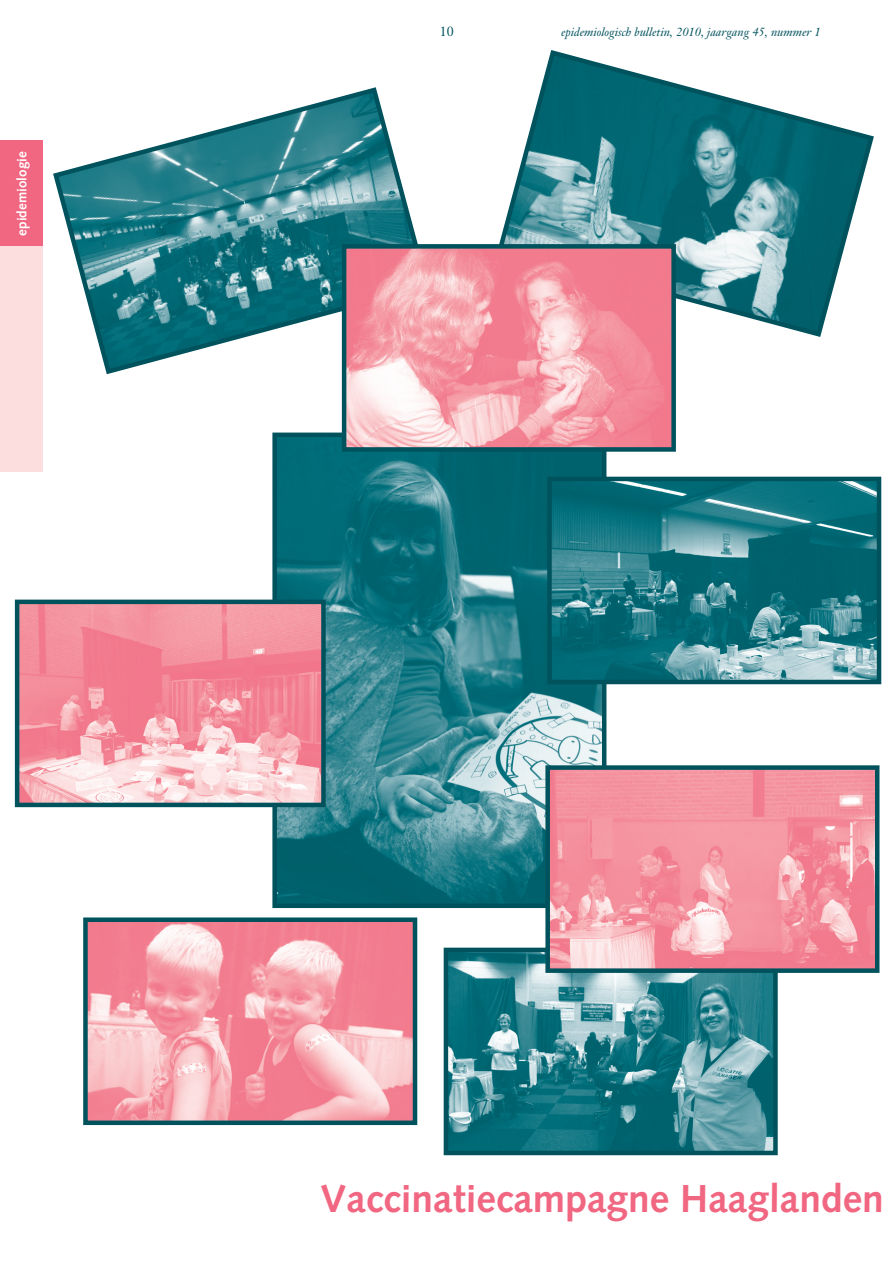
<style>
.page{position:relative;width:893px;height:1263px;background:#fff}
.page>*{position:absolute;margin:0;border:0;box-sizing:border-box;transform-origin:0 0}
.t1{font:700 39px "Syntax";color:#f16681}
.t2{font:700 13.5px "Syntax";color:#fff}
.t3{font:13.5px "Janson Text";color:#00525d}
.t4{font:italic 12px "Janson Text";color:#00525d}
</style>
<div class="page">
<div style="left:0;top:140px;width:43px;height:107px;background:#f16681"></div>
<div style="left:0;top:247px;width:43px;height:225px;background:#fcdedf"></div>
<img style="left:277px;top:438px;width:324px;height:465px">
<div style="left:272px;top:433px;width:334px;height:475px;border:4px solid #00525d"></div>
<img style="left:552px;top:482px;width:324px;height:197px">
<div style="left:547px;top:477px;width:334px;height:207px;border:4px solid #00525d"></div>
<img style="left:20px;top:605px;width:301px;height:197px">
<div style="left:15px;top:600px;width:311px;height:207px;border:4px solid #00525d"></div>
<img style="left:88px;top:922px;width:324px;height:198px">
<div style="left:83px;top:917px;width:334px;height:208px;border:4px solid #00525d"></div>
<svg style="left:53px;top:87px;width:365px;height:290px"></svg>
<img style="left:449px;top:953px;width:324px;height:197px">
<div style="left:444px;top:948px;width:334px;height:207px;border:4px solid #00525d"></div>
<svg style="left:499px;top:50px;width:375px;height:287px"></svg>
<img style="left:347px;top:249px;width:324px;height:198px">
<div style="left:342px;top:244px;width:334px;height:208px;border:4px solid #00525d"></div>
<img style="left:550px;top:770px;width:324px;height:198px">
<div style="left:545px;top:765px;width:334px;height:208px;border:4px solid #00525d"></div>
<p class="t2" style="left:14px;top:235px;width:86px;rotate:-90deg">epidemiologie</p>
<p class="t3" style="left:440px;top:23px;width:16px">10</p>
<p class="t4" style="left:561px;top:25px;width:261px">epidemiologisch bulletin, 2010, jaargang 45, nummer 1</p>
<h1 class="t1" style="left:320px;top:1176px;width:565px">Vaccinatiecampagne Haaglanden</h1>
</div>
